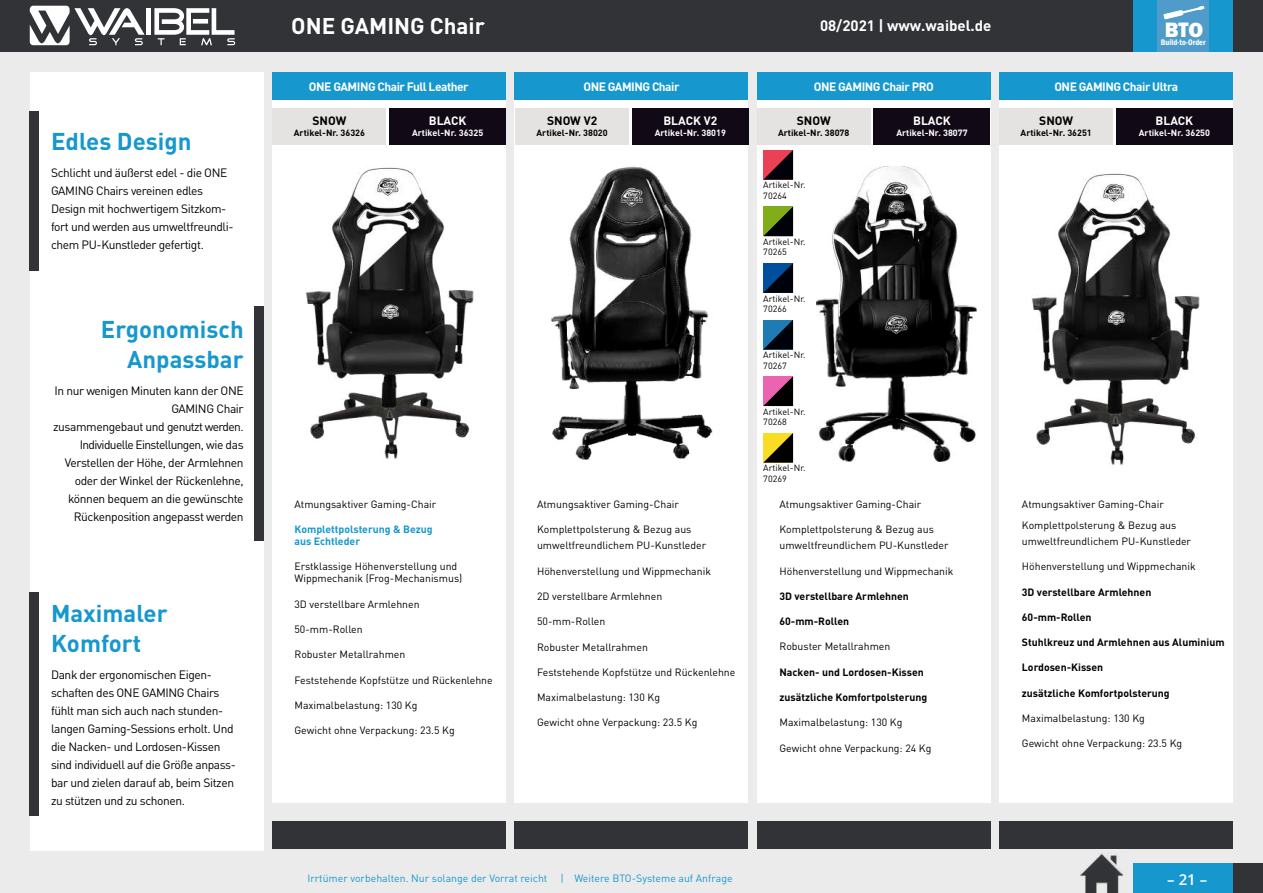
<style>
.page{position:relative;width:1263px;height:893px;background:#fff}
.page>*{position:absolute;margin:0;border:0;box-sizing:border-box;transform-origin:0 0}
.t1{font:700 24px/30px "DIN Pro";color:#1698ce;text-align:right}
.t2{font:700 22.5px "DIN Pro";color:#fff}
.t3{font:800 21.45px "Franklin Gothic";color:#fff}
.t4{font:700 15px "DIN Pro";color:#fff}
.t5{font:600 15px "Open Sans";color:#fff}
.t6{font:12px/18px "DIN Pro";letter-spacing:-.03em;color:#000}
.t7{font:700 12px "DIN Pro";letter-spacing:-.04em;color:#fff}
.t8{font:700 12px "DIN Pro";color:#000}
.t9{font:10.5px/16.2px "DIN Pro";color:#000}
.t10{font:700 10.5px "DIN Pro";color:#000}
.t11{font:10.5px "DIN Pro";color:#1698ce}
.t12{font:700 10.5px/12px "DIN Pro";color:#1698ce}
.t13{font:9px/10.2px "DIN Pro";color:#000}
.t14{font:700 9px "DIN Pro";color:#fff}
.t15{font:700 9px "DIN Pro";color:#000}
.t16{font:600 condensed 8.25px "Franklin Gothic";color:#fff}
</style>
<div class="page">
<div style="left:0;top:51px;width:1263px;height:842px;background:#ecebec"></div>
<div style="left:1133px;top:863px;width:100px;height:30px;background:#1698ce"></div>
<div style="left:0;top:0;width:1263px;height:51px;background:#313337"></div>
<hr style="left:147px;top:8px;width:4px;height:27px;background:#fff">
<svg style="left:154px;top:8px;width:81px;height:37px"></svg>
<svg style="left:30px;top:6px;width:115px;height:39px"></svg>
<div style="left:1233px;top:863px;width:30px;height:30px;background:#313337"></div>
<div style="left:1133px;top:0;width:100px;height:51px;background:#1698ce"></div>
<div style="left:1158px;top:0;width:51px;height:51px;background:#4f9bca"></div>
<svg style="left:1164px;top:7px;width:40px;height:12px"></svg>
<div style="left:514px;top:72px;width:234px;height:731px;background:#fff"></div>
<div style="left:272px;top:72px;width:234px;height:731px;background:#fff"></div>
<div style="left:30px;top:72px;width:234px;height:778px;background:#fff"></div>
<div style="left:757px;top:72px;width:234px;height:731px;background:#fff"></div>
<div style="left:514px;top:822px;width:234px;height:27px;background:#313337"></div>
<div style="left:272px;top:822px;width:234px;height:27px;background:#313337"></div>
<div style="left:757px;top:822px;width:234px;height:27px;background:#313337"></div>
<div style="left:30px;top:111px;width:9px;height:160px;background:#313337"></div>
<div style="left:255px;top:307px;width:9px;height:234px;background:#313337"></div>
<div style="left:30px;top:593px;width:9px;height:223px;background:#313337"></div>
<div style="left:757px;top:72px;width:234px;height:28px;background:#1698ce"></div>
<div style="left:514px;top:72px;width:234px;height:28px;background:#1698ce"></div>
<div style="left:272px;top:72px;width:234px;height:28px;background:#1698ce"></div>
<img style="left:552px;top:166px;width:160px;height:294px">
<img style="left:817px;top:166px;width:160px;height:296px">
<div style="left:632px;top:108px;width:117px;height:36px;background:#110a16"></div>
<div style="left:389px;top:108px;width:117px;height:36px;background:#110a16"></div>
<div style="left:515px;top:108px;width:114px;height:36px;background:#e4e3e2"></div>
<div style="left:273px;top:108px;width:113px;height:36px;background:#e4e3e2"></div>
<div style="left:873px;top:108px;width:117px;height:36px;background:#110a16"></div>
<div style="left:757px;top:108px;width:113px;height:36px;background:#e4e3e2"></div>
<div style="left:999px;top:72px;width:234px;height:731px;background:#fff"></div>
<div style="left:999px;top:822px;width:234px;height:27px;background:#313337"></div>
<div style="left:999px;top:72px;width:234px;height:28px;background:#1698ce"></div>
<div style="left:1116px;top:108px;width:117px;height:36px;background:#110a16"></div>
<div style="left:999px;top:108px;width:114px;height:36px;background:#e4e3e2"></div>
<img style="left:1031px;top:173px;width:168px;height:292px">
<img style="left:305px;top:167px;width:168px;height:292px">
<svg style="left:763px;top:150px;width:30px;height:30px"></svg>
<svg style="left:763px;top:206px;width:30px;height:30px"></svg>
<svg style="left:763px;top:263px;width:30px;height:30px"></svg>
<svg style="left:763px;top:320px;width:30px;height:29px"></svg>
<svg style="left:763px;top:376px;width:30px;height:30px"></svg>
<svg style="left:763px;top:433px;width:30px;height:30px"></svg>
<img style="left:1080px;top:853px;width:43px;height:40px">
<h1 class="t1" style="left:51px;top:125px;width:142px">Edles Design</h1>
<p class="t6" style="left:51px;top:163px;width:184px">Schlicht und äußerst edel - die ONE GAMING Chairs vereinen edles Design mit hochwertigem Sitzkom&shy;fort und werden aus umweltfreundli&shy;chem PU-Kunstleder gefertigt.</p>
<h1 class="t1" style="left:101px;top:314px;width:144px">Ergonomisch<br>Anpassbar</h1>
<p class="t6" style="left:53px;top:382px;width:192px;text-align:right">In nur wenigen Minuten kann der ONE<br>GAMING Chair<br>zusammengebaut und genutzt werden.<br>Individuelle Einstellungen, wie das<br>Verstellen der Höhe, der Armlehnen oder der Winkel der Rückenlehne, können bequem an die gewünschte<br>Rückenposition angepasst werden</p>
<h1 class="t1" style="left:51px;top:597px;width:118px;text-align:left">Maximaler<br>Komfort</h1>
<p class="t6" style="left:51px;top:665px;width:186px">Dank der ergonomischen Eigen&shy;schaften des ONE GAMING Chairs fühlt man sich auch nach stunden&shy;langen Gaming-Sessions erholt. Und die Nacken- und Lordosen-Kissen sind individuell auf die Größe anpass&shy;bar und zielen darauf ab, beim Sitzen zu stützen und zu schonen.</p>
<h2 class="t2" style="left:291px;top:11px;width:195px">ONE GAMING Chair</h2>
<h3 class="t4" style="left:820px;top:16px;width:173px">08/2021 | www.waibel.de</h3>
<h3 class="t3" style="left:1165px;top:16px;width:40px">BTO</h3>
<p class="t16" style="left:1161px;top:37px;width:46px">Build-to-Order</p>
<p class="t7" style="left:309px;top:78px;width:161px">ONE GAMING Chair Full Leather</p>
<p class="t7" style="left:583px;top:78px;width:98px">ONE GAMING Chair</p>
<p class="t7" style="left:814px;top:78px;width:122px">ONE GAMING Chair PRO</p>
<p class="t7" style="left:1054px;top:78px;width:125px">ONE GAMING Chair Ultra</p>
<p class="t8" style="left:313px;top:113px;width:35px">SNOW</p>
<p class="t15" style="left:294px;top:127px;width:73px">Artikel-Nr. 36326</p>
<p class="t7" style="left:429px;top:113px;width:39px">BLACK</p>
<p class="t14" style="left:412px;top:127px;width:73px">Artikel-Nr. 36325</p>
<p class="t8" style="left:547px;top:113px;width:52px">SNOW V2</p>
<p class="t15" style="left:536px;top:127px;width:73px">Artikel-Nr. 38020</p>
<p class="t7" style="left:663px;top:113px;width:56px">BLACK V2</p>
<p class="t14" style="left:655px;top:127px;width:73px">Artikel-Nr. 38019</p>
<p class="t8" style="left:797px;top:113px;width:35px">SNOW</p>
<p class="t15" style="left:778px;top:127px;width:73px">Artikel-Nr. 38078</p>
<p class="t7" style="left:913px;top:113px;width:39px">BLACK</p>
<p class="t14" style="left:896px;top:127px;width:73px">Artikel-Nr. 38077</p>
<p class="t8" style="left:1039px;top:113px;width:35px">SNOW</p>
<p class="t15" style="left:1020px;top:127px;width:73px">Artikel-Nr. 36251</p>
<p class="t7" style="left:1155px;top:113px;width:39px">BLACK</p>
<p class="t14" style="left:1139px;top:127px;width:73px">Artikel-Nr. 36250</p>
<p class="t13" style="left:763px;top:180px;width:44px">Artikel-Nr.<br>70264</p>
<p class="t13" style="left:763px;top:236px;width:44px">Artikel-Nr.<br>70265</p>
<p class="t13" style="left:763px;top:293px;width:44px">Artikel-Nr.<br>70266</p>
<p class="t13" style="left:763px;top:349px;width:44px">Artikel-Nr.<br>70267</p>
<p class="t13" style="left:763px;top:406px;width:44px">Artikel-Nr.<br>70268</p>
<p class="t13" style="left:763px;top:463px;width:44px">Artikel-Nr.<br>70269</p>
<p class="t9" style="left:294px;top:496px;width:143px">Atmungsaktiver Gaming-Chair</p>
<p class="t12" style="left:294px;top:523px;width:140px">Komplettpolsterung &amp; Bezug aus Echtleder</p>
<p class="t9" style="left:294px;top:560px;width:169px;line-height:12px">Erstklassige Höhenverstellung und<br>Wippmechanik (Frog-Mechanismus)</p>
<p class="t9" style="left:294px;top:595px;width:127px">3D verstellbare Armlehnen</p>
<p class="t9" style="left:294px;top:621px;width:70px">50-mm-Rollen</p>
<p class="t9" style="left:294px;top:646px;width:112px">Robuster Metallrahmen</p>
<p class="t9" style="left:294px;top:671px;width:200px">Feststehende Kopfstütze und Rückenlehne</p>
<p class="t9" style="left:294px;top:696px;width:124px">Maximalbelastung: 130 Kg</p>
<p class="t9" style="left:294px;top:722px;width:162px">Gewicht ohne Verpackung: 23.5 Kg</p>
<p class="t9" style="left:537px;top:496px;width:143px">Atmungsaktiver Gaming-Chair</p>
<p class="t9" style="left:537px;top:521px;width:171px">Komplettpolsterung &amp; Bezug aus umweltfreundlichem PU-Kunstleder</p>
<p class="t9" style="left:537px;top:562px;width:175px">Höhenverstellung und Wippmechanik</p>
<p class="t9" style="left:537px;top:588px;width:127px">2D verstellbare Armlehnen</p>
<p class="t9" style="left:537px;top:613px;width:70px">50-mm-Rollen</p>
<p class="t9" style="left:537px;top:638px;width:112px">Robuster Metallrahmen</p>
<p class="t9" style="left:537px;top:663px;width:200px">Feststehende Kopfstütze und Rückenlehne</p>
<p class="t9" style="left:537px;top:689px;width:124px">Maximalbelastung: 130 Kg</p>
<p class="t9" style="left:537px;top:714px;width:162px">Gewicht ohne Verpackung: 23.5 Kg</p>
<p class="t9" style="left:779px;top:496px;width:143px">Atmungsaktiver Gaming-Chair</p>
<p class="t9" style="left:779px;top:521px;width:171px">Komplettpolsterung &amp; Bezug aus umweltfreundlichem PU-Kunstleder</p>
<p class="t9" style="left:779px;top:562px;width:175px">Höhenverstellung und Wippmechanik</p>
<p class="t10" style="left:779px;top:589px;width:131px">3D verstellbare Armlehnen</p>
<p class="t10" style="left:779px;top:614px;width:71px">60-mm-Rollen</p>
<p class="t9" style="left:779px;top:638px;width:112px">Robuster Metallrahmen</p>
<p class="t10" style="left:779px;top:665px;width:146px">Nacken- und Lordosen-Kissen</p>
<p class="t10" style="left:779px;top:690px;width:149px">zusätzliche Komfortpolsterung</p>
<p class="t9" style="left:779px;top:714px;width:124px">Maximalbelastung: 130 Kg</p>
<p class="t9" style="left:779px;top:739px;width:153px">Gewicht ohne Verpackung: 24 Kg</p>
<p class="t9" style="left:1022px;top:493px;width:156px;line-height:21px">Atmungsaktiver Gaming-Chair<br>Komplettpolsterung &amp; Bezug aus</p>
<p class="t9" style="left:1022px;top:533px;width:171px">umweltfreundlichem PU-Kunstleder</p>
<p class="t9" style="left:1022px;top:558px;width:175px">Höhenverstellung und Wippmechanik</p>
<p class="t10" style="left:1022px;top:585px;width:131px">3D verstellbare Armlehnen</p>
<p class="t10" style="left:1022px;top:610px;width:71px">60-mm-Rollen</p>
<p class="t10" style="left:1022px;top:635px;width:204px">Stuhlkreuz und Armlehnen aus Aluminium</p>
<p class="t10" style="left:1022px;top:660px;width:83px">Lordosen-Kissen</p>
<p class="t10" style="left:1022px;top:686px;width:149px">zusätzliche Komfortpolsterung</p>
<p class="t9" style="left:1022px;top:710px;width:124px">Maximalbelastung: 130 Kg</p>
<p class="t9" style="left:1022px;top:735px;width:162px">Gewicht ohne Verpackung: 23.5 Kg</p>
<p class="t11" style="left:307px;top:871px;width:427px">Irrtümer vorbehalten. Nur solange der Vorrat reicht | Weitere BTO-Systeme auf Anfrage</p>
<h3 class="t5" style="left:1167px;top:870px;width:41px">– 21 –</h3>
</div>
